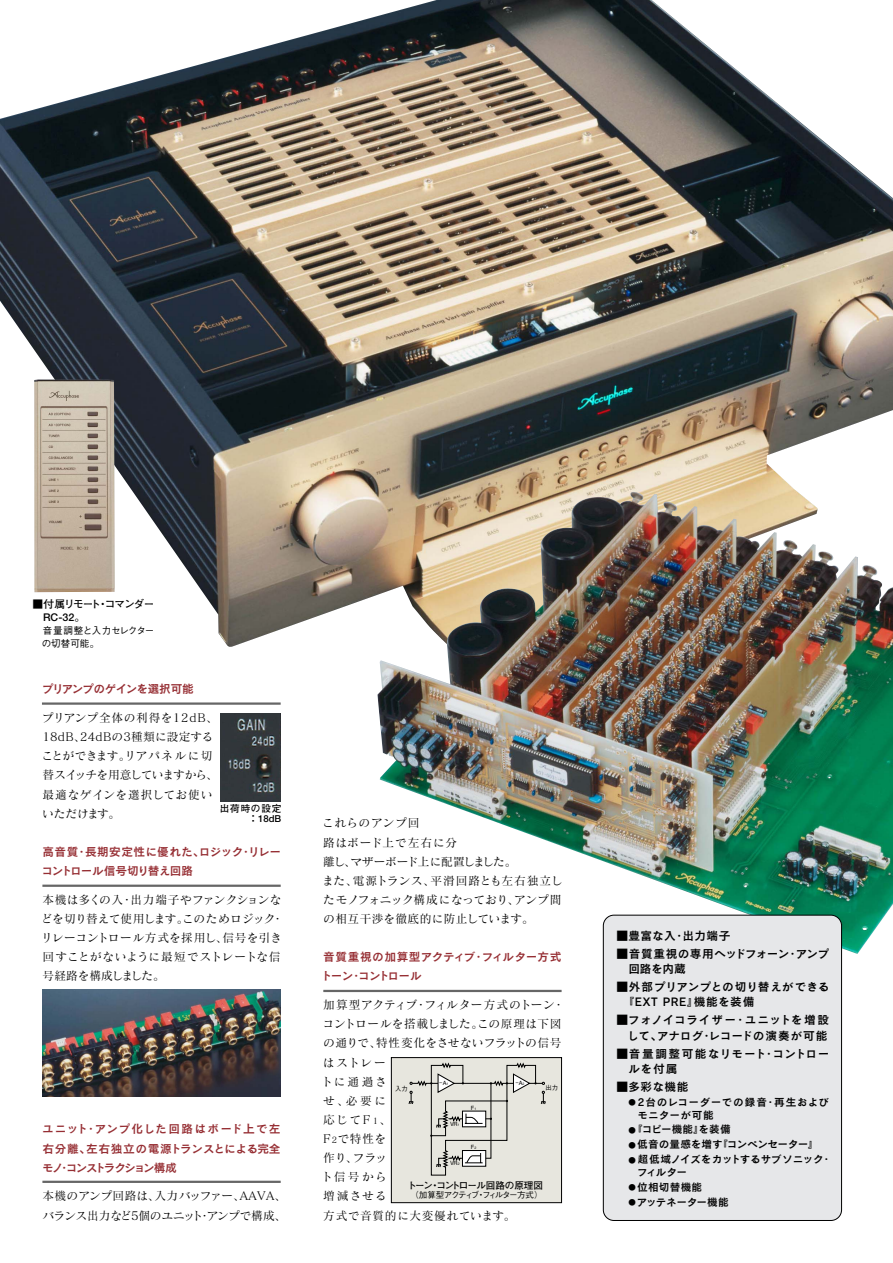
<style>
.page{position:relative;width:893px;height:1263px;background:#fff}
.page>*{position:absolute;margin:0;border:0;box-sizing:border-box;transform-origin:0 0}
.t1{font:11.7px/19.2px "Matisse CID M";letter-spacing:.015em;color:#000}
.t2{font:11.7px/19.2px "Matisse CID M";letter-spacing:.05em;color:#000}
.t3{font:11.7px/19.2px "Cezanne CID DB";letter-spacing:-.035em;color:#962e33;text-align:justify}
.t4{font:11.7px/14.9px "Cezanne CID DB";letter-spacing:.03em;color:#000}
.t5{font:11.7px/19.2px "Matisse CID M";letter-spacing:-.005em;color:#000}
.t6{font:11.7px/15.9px "Cezanne CID DB";letter-spacing:.01em;color:#000;text-align:right}
.t7{font:11.7px/19.2px "Cezanne CID DB";letter-spacing:-.01em;color:#962e33}
.t8{font:11.7px/14.9px "Cezanne CID DB";letter-spacing:-.025em;color:#000}
.t9{font:11.7px/14.9px "Cezanne CID DB";letter-spacing:.06em;color:#000}
.t10{font:11.7px "Cezanne CID DB";letter-spacing:-.06em;color:#962e33}
.t11{font:10.65px/12.8px "Cezanne CID DB";letter-spacing:-.025em;color:#000}
.t12{font:10.65px/12.8px "Cezanne CID DB";letter-spacing:.04em;color:#000}
.t13{font:700 10.65px/12.8px "Futo Go B101";letter-spacing:-.085em;color:#000}
.t14{font:10.65px "Cezanne CID DB";color:#000}
.t15{font:10.65px "Cezanne CID DB";letter-spacing:-.04em;color:#000}
.t16{font:500 9.6px/12.8px "Gothic BBB";letter-spacing:-.02em;color:#000}
.t17{font:700 9.6px "Futo Go B101";letter-spacing:-.065em;color:#000}
.t18{font:700 9.6px/10.6px "Futo Go B101";letter-spacing:.08em;color:#000;text-align:right}
.t19{font:500 8.55px "Gothic BBB";letter-spacing:-.145em;color:#000}
.t20{font:500 6.3px "Gothic BBB";color:#000}
.t21{font:500 5.7px "Gothic BBB";color:#000}
.t22{font:500 5.7px "Gothic BBB";color:#000;scale:.6 1}
.s1{font-size:8.55px}
.s2{font-size:3.45px}
.s3{font-size:7.5px}
</style>
<div class="page">
<hr style="left:323px;top:990px;width:238px;height:2px;background:#666">
<hr style="left:42px;top:702px;width:239px;height:3px;background:#666">
<hr style="left:42px;top:885px;width:239px;height:2px;background:#666">
<hr style="left:42px;top:1181px;width:239px;height:2px;background:#666">
<div style="left:391px;top:1057px;width:170px;height:146px;background:#e7e6de;border:1px solid #000"></div>
<img style="left:221px;top:713px;width:60px;height:88px">
<img style="left:0;top:0;width:892px;height:647px">
<img style="left:377px;top:492px;width:515px;height:462px">
<img style="left:34px;top:380px;width:81px;height:212px">
<img style="left:42px;top:989px;width:239px;height:107px">
<div style="left:603px;top:915px;width:238px;height:306px;background:#e6e7e9;border:1px solid #000;border-radius:11px"></div>
<svg style="left:408px;top:1063px;width:137px;height:113px"></svg>
<p class="t13" style="left:33px;top:599px;width:123px">■付属リモート・コマンダー　RC-32。</p>
<p class="t16" style="left:33px;top:625px;width:123px">　音量調整と入力セレクター　の切替可能。</p>
<p class="t10" style="left:42px;top:685px;width:153px">プリアンプのゲインを選択可能</p>
<p class="t1" style="left:41px;top:710px;width:178px">プリアンプ全体の利得を12dB、<br>18dB、24dBの3種類に設定することができます。リアパネルに切替スイッチを用意していますから、最適なゲインを選択してお使いいただけます。</p>
<p class="t7" style="left:41px;top:844px;width:241px">高音質・長期安定性に優れた、ロジック・リレーコントロール信号切り替え回路</p>
<p class="t1" style="left:41px;top:891px;width:244px">本機は多くの入・出力端子やファンクションなどを切り替えて使用します。このためロジック・リレーコントロール方式を採用し、信号を引き回すことがないように最短でストレートな信号経路を構成しました。</p>
<p class="t18" style="left:220px;top:804px;width:63px">出荷時の設定：18dB</p>
<p class="t3" style="left:42px;top:1121px;width:240px">ユニット・アンプ化した回路はボード上で左右分離、左右独立の電源トランスとによる完全モノ・コンストラクション構成</p>
<p class="t5" style="left:42px;top:1188px;width:245px">本機のアンプ回路は、入力バッファー、AAVA、バランス出力など5個のユニット・アンプで構成、</p>
<p class="t1" style="left:322px;top:815px;width:242px">これらのアンプ回<br>路はボード上で左右に分<br>離し、マザーボード上に配置しました。<br>また、電源トランス、平滑回路とも左右独立したモノフォニック構成になっており、アンプ間の相互干渉を徹底的に防止しています。</p>
<p class="t3" style="left:321px;top:949px;width:242px">音質重視の加算型アクティブ・フィルター方式トーン・コントロール</p>
<p class="t2" style="left:321px;top:997px;width:244px">加算型アクティブ・フィルター方式のトーン・コントロールを搭載しました。この原理は下図の通りで、特性変化をさせないフラットの信号はストレー<br>トに通過さ<br>せ、必要に<br>応じてF <span class="s1">1</span>、<br>F<span class="s1">2</span>で特性を<br>作り、フラッ<br>ト信号から<br>増減させる<br>方式で音質的に大変優れています。</p>
<p class="t22" style="left:439px;top:1081px;width:17px">－A<span class="s2">1</span></p>
<p class="t22" style="left:515px;top:1081px;width:17px">－A<span class="s2">2</span></p>
<p class="t21" style="left:450px;top:1122px;width:11px">VR<span class="s2">1</span></p>
<p class="t21" style="left:471px;top:1145px;width:7px">F<span class="s2">2</span></p>
<p class="t21" style="left:450px;top:1161px;width:11px">VR<span class="s2">2</span></p>
<p class="t20" style="left:395px;top:1086px;width:14px">入力</p>
<p class="t20" style="left:545px;top:1085px;width:14px">出力</p>
<p class="t21" style="left:471px;top:1106px;width:7px">F<span class="s2">1</span></p>
<p class="t17" style="left:407px;top:1181px;width:137px">トーン・コントロール回路の原理図</p>
<p class="t19" style="left:410px;top:1192px;width:134px">（加算型アクティブ・フィルター方式）</p>
<p class="t4" style="left:616px;top:930px;width:115px">■豊富な入・出力端子</p>
<p class="t8" style="left:628px;top:948px;width:202px;text-indent:-12px">■音質重視の専用ヘッドフォーン・アンプ回路を内蔵</p>
<p class="t4" style="left:622px;top:981px;width:208px;text-indent:-6px">■外部プリアンプとの切り替えができる『EXT PRE』機能を装備</p>
<p class="t6" style="left:616px;top:1013px;width:214px">■フォノイコライザー・ユニットを増設して、アナログ・レコードの演奏が可能</p>
<p class="t9" style="left:628px;top:1048px;width:202px;text-indent:-12px">■音量調整可能なリモート・コントロールを付属</p>
<p class="t4" style="left:616px;top:1081px;width:73px">■多彩な機能</p>
<p class="t12" style="left:637px;top:1097px;width:193px;text-indent:-9px"><span class="s3">●</span> 2台のレコーダーでの録音・再生およびモニターが可能</p>
<p class="t14" style="left:628px;top:1125px;width:104px"><span class="s3">●</span>『コピー機能』を装備</p>
<p class="t11" style="left:628px;top:1140px;width:192px"><span class="s3">●</span> 低音の量感を増す『コンペンセーター』</p>
<p class="t11" style="left:637px;top:1154px;width:196px;text-indent:-8px"><span class="s3">●</span> 超低域ノイズをカットするサブソニック・フィルター</p>
<p class="t14" style="left:628px;top:1183px;width:75px"><span class="s3">●</span> 位相切替機能</p>
<p class="t15" style="left:628px;top:1198px;width:102px"><span class="s3">●</span> アッテネーター機能</p>
</div>
